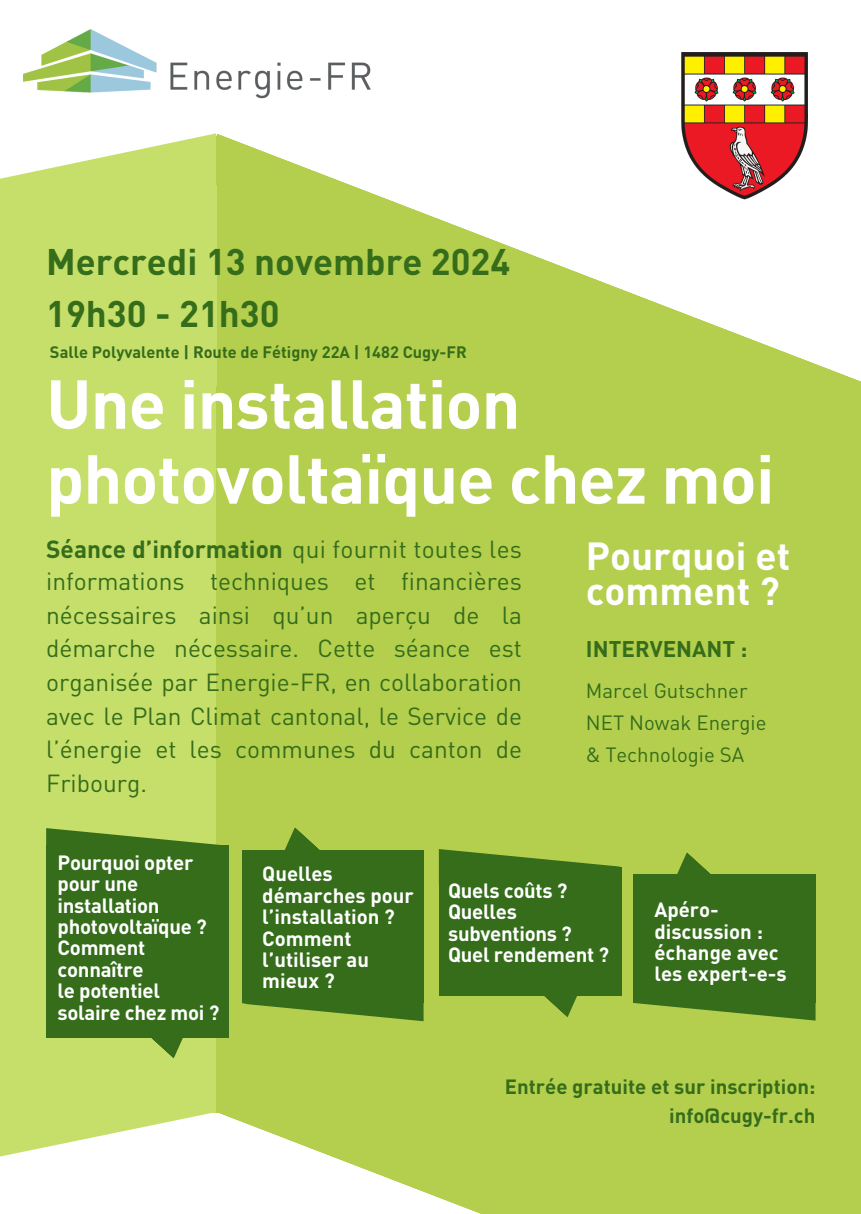
<style>
.page{position:relative;width:861px;height:1214px;background:#fff}
.page>*{position:absolute;margin:0;border:0;box-sizing:border-box;transform-origin:0 0}
.t1{font:700 68px/74.8px "DINOT";letter-spacing:-.015em;color:#fff}
.t2{font:700 38.8px/35.2px "DINOT";color:#fff}
.t3{font:700 36.6px/52.4px "DINOT";color:#356d1b}
.t4{font:24.4px/33.6px "DINOT";color:#356d1b;text-align:justify}
.t5{font:700 24.4px "DINOT";color:#356d1b}
.t6{font:700 22.4px "DINOT";color:#356d1b}
.t7{font:700 20.4px/21.4px "DINOT";letter-spacing:-.015em;color:#fff}
.t8{font:700 20.4px/28.4px "DINOT";color:#356d1b;text-align:right}
.t9{font:20.4px/32.2px "DINOT";color:#356d1b}
.t10{font:700 16.4px "DINOT";color:#356d1b}
.s1{font-weight:400}
</style>
<div class="page">
<svg style="left:216px;top:133px;width:645px;height:253px;fill:#b4cf4d"></svg>
<svg style="left:216px;top:1112px;width:645px;height:101px;fill:#b4cf4d"></svg>
<div style="left:0;top:185px;width:216px;height:928px;background:#c6df6a"></div>
<div style="left:216px;top:386px;width:645px;height:726px;background:#b4cf4d"></div>
<svg style="left:0;top:133px;width:216px;height:52px"></svg>
<img style="left:24px;top:30px;width:347px;height:69px">
<div style="left:46px;top:845px;width:182px;height:193px;background:#356d1b"></div>
<svg style="left:46px;top:828px;width:174px;height:17px"></svg>
<svg style="left:0;top:1038px;width:211px;height:119px"></svg>
<div style="left:439px;top:866px;width:182px;height:129px;background:#356d1b"></div>
<svg style="left:439px;top:849px;width:182px;height:18px"></svg>
<svg style="left:541px;top:995px;width:49px;height:22px"></svg>
<div style="left:242px;top:850px;width:182px;height:153px;background:#356d1b"></div>
<svg style="left:242px;top:1003px;width:182px;height:18px"></svg>
<svg style="left:285px;top:827px;width:35px;height:23px"></svg>
<div style="left:633px;top:874px;width:183px;height:128px;background:#356d1b"></div>
<svg style="left:633px;top:1002px;width:183px;height:18px"></svg>
<svg style="left:677px;top:852px;width:34px;height:22px"></svg>
<img style="left:682px;top:52px;width:126px;height:147px">
<p class="t3" style="left:46px;top:234px;width:466px">Mercredi 13 novembre 2024<br>19h30 - 21h30</p>
<h6 class="t10" style="left:50px;top:341px;width:418px">Salle Polyvalente | Route de Fétigny 22A | 1482 Cugy-FR</h6>
<h3 class="t1" style="left:46px;top:364px;width:730px">Une installation photovoltaïque chez moi</h3>
<p class="t2" style="left:586px;top:537px;width:206px">Pourquoi et comment ?</p>
<p class="t6" style="left:586px;top:633px;width:163px">INTERVENANT :</p>
<h6 class="t9" style="left:586px;top:674px;width:163px">Marcel Gutschner</h6>
<h6 class="t9" style="left:586px;top:706px;width:182px">NET Nowak Energie &amp; Technologie SA</h6>
<h5 class="t5" style="left:46px;top:532px;width:477px">Séance d’information <span class="s1">qui fournit toutes les</span></h5>
<h5 class="t4" style="left:46px;top:563px;width:477px">informations techniques et financières nécessaires ainsi qu’un aperçu de la démarche nécessaire. Cette séance est organisée par Energie-FR, en collaboration avec le Plan Climat cantonal, le Service de l’énergie et les communes du canton de Fribourg.</h5>
<p class="t7" style="left:58px;top:851px;width:163px">Pourquoi opter pour une installation photovoltaïque ?<br>Comment connaître<br>le potentiel solaire chez moi ?</p>
<h2 class="t7" style="left:262px;top:862px;width:153px">Quelles démarches pour l’installation ?<br>Comment l’utiliser au mieux ?</h2>
<p class="t7" style="left:448px;top:879px;width:162px">Quels coûts ?<br>Quelles subventions ?<br>Quel rendement ?</p>
<h1 class="t7" style="left:654px;top:898px;width:134px">Apéro&shy;discussion : échange avec les expert-e-s</h1>
<h6 class="t8" style="left:505px;top:1071px;width:312px">Entrée gratuite et sur inscription: info@cugy-fr.ch</h6>
</div>
